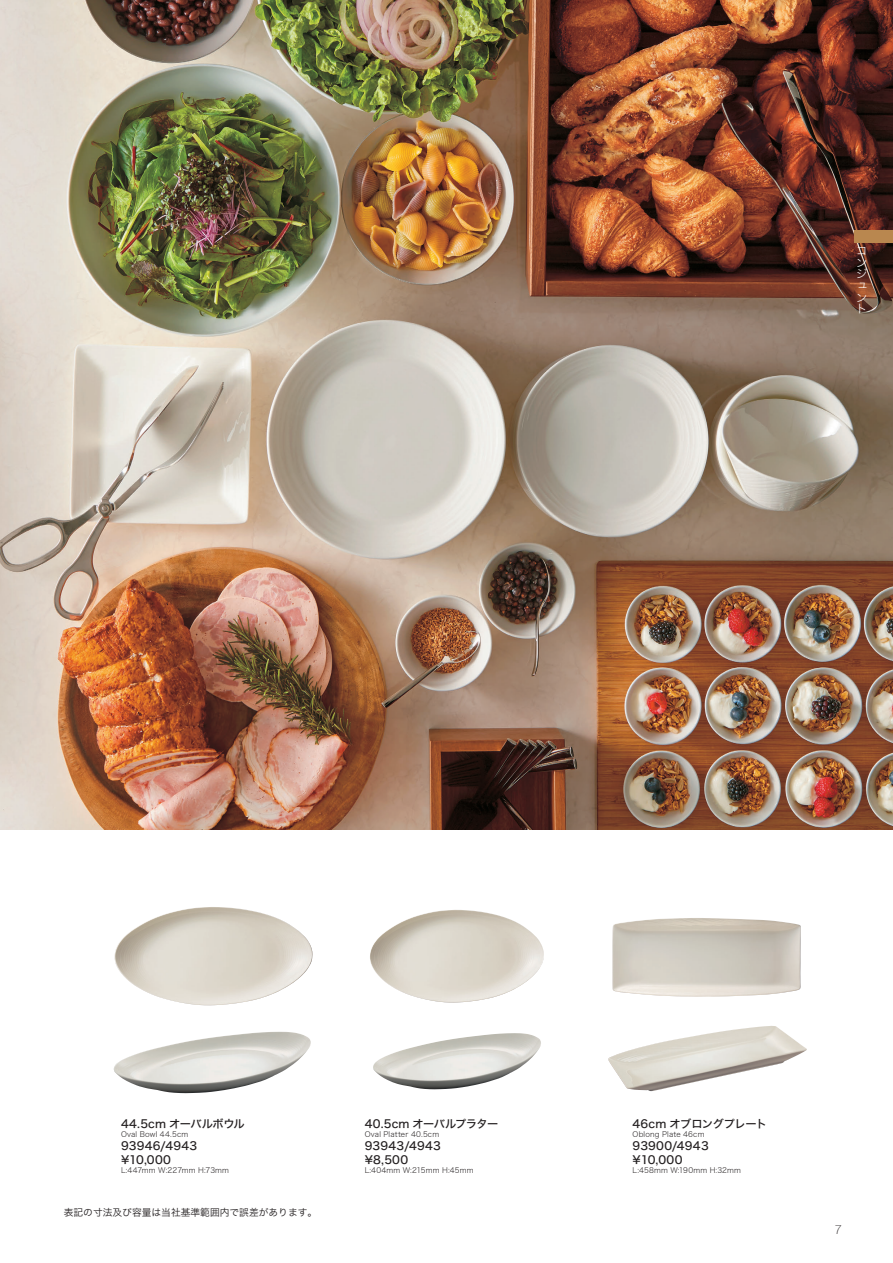
<style>
.page{position:relative;width:893px;height:1263px;background:#fff}
.page>*{position:absolute;margin:0;border:0;box-sizing:border-box;transform-origin:0 0}
.t1{font:100 12.75px "Helvetica Neue";color:#231f20}
.t2{font:11.7px/11.7px "Hira Kaku Std W2 90 pv RKSJ H";color:#fff}
.t3{font:11.25px/13.5px "Hira Kaku Std W5 90 pv RKSJ H";letter-spacing:.01em;color:#231f20}
.t4{font:11.25px "Hira Kaku Std W5 90 pv RKSJ H";letter-spacing:-.045em;color:#231f20}
.t5{font:11.25px "Hira Kaku Std W5 90 pv RKSJ H";letter-spacing:-.02em;color:#231f20}
.t6{font:11.25px "Hira Kaku Std W5 90 pv RKSJ H";letter-spacing:-.035em;color:#231f20}
.t7{font:9.75px "Hira Kaku Pro W3 90 pv RKSJ H";color:#231f20}
.t8{font:7.5px "Hira Kaku Std W2 90 pv RKSJ H";letter-spacing:.025em;color:#231f20}
</style>
<div class="page">
<img style="left:0;top:0;width:893px;height:829px">
<img style="left:114px;top:907px;width:199px;height:98px">
<img style="left:370px;top:910px;width:174px;height:92px">
<img style="left:612px;top:918px;width:189px;height:79px">
<img style="left:373px;top:1033px;width:168px;height:56px">
<img style="left:114px;top:1032px;width:197px;height:61px">
<img style="left:608px;top:1026px;width:199px;height:65px">
<div style="left:855px;top:230px;width:38px;height:12px;background:#b9874f"></div>
<h2 class="t2" style="left:856px;top:246px;width:13px">コンジュント</h2>
<h3 class="t6" style="left:121px;top:1120px;width:125px">44.5cm オーバルボウル</h3>
<p class="t8" style="left:121px;top:1131px;width:69px">Oval Bowl 44.5cm</p>
<h3 class="t3" style="left:121px;top:1140px;width:78px">93946/4943 ¥10,000</h3>
<p class="t8" style="left:121px;top:1167px;width:110px">L:447mm W:227mm H:73mm</p>
<h3 class="t7" style="left:64px;top:1209px;width:255px">表記の寸法及び容量は当社基準範囲内で誤差があります。</h3>
<h3 class="t4" style="left:365px;top:1120px;width:135px">40.5cm オーバルプラター</h3>
<p class="t8" style="left:365px;top:1131px;width:76px">Oval Platter 40.5cm</p>
<h3 class="t3" style="left:365px;top:1140px;width:78px">93943/4943 ¥8,500</h3>
<p class="t8" style="left:365px;top:1167px;width:110px">L:404mm W:215mm H:45mm</p>
<h3 class="t5" style="left:633px;top:1120px;width:136px">46cm オブロングプレート</h3>
<p class="t8" style="left:633px;top:1131px;width:73px">Oblong Plate 46cm</p>
<h3 class="t3" style="left:633px;top:1140px;width:78px">93900/4943 ¥10,000</h3>
<p class="t8" style="left:633px;top:1167px;width:110px">L:458mm W:190mm H:32mm</p>
<h1 class="t1" style="left:835px;top:1222px;width:9px">7</h1>
</div>
